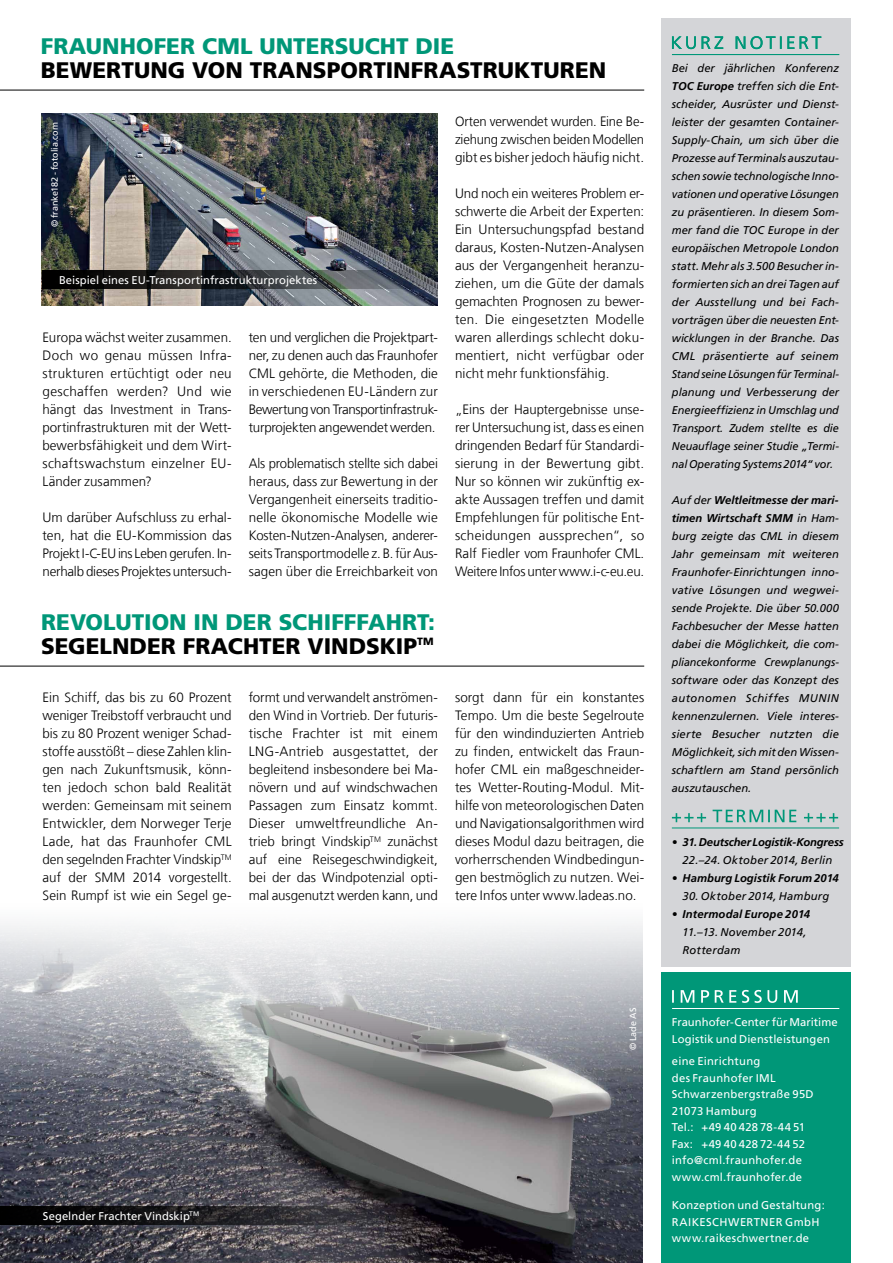
<style>
.page{position:relative;width:893px;height:1263px;background:#fff}
.page>*{position:absolute;margin:0;border:0;box-sizing:border-box;transform-origin:0 0}
.t1{font:900 22.5px/24px "Frutiger LT Com";color:#009778}
.t2{font:900 22.5px "Frutiger LT Com";letter-spacing:.005em;color:#000}
.t3{font:300 13.5px/18px "Frutiger LT Com";color:#000;text-align:justify}
.t4{font:italic 11.25px/18px "Frutiger LT Com";color:#000;text-align:justify}
.t5{font:11.25px/16.5px "Frutiger LT Com";letter-spacing:.015em;color:#fff}
.t6{font:italic 700 11.25px "Frutiger LT Com";letter-spacing:.005em;color:#000}
.t7{font:italic 700 11.25px "Frutiger LT Com";letter-spacing:-.015em;color:#000}
.t8{font:9px "Frutiger LT Com";color:#fff}
.s1{color:#000}
.s2{font-weight:700}
</style>
<div class="page">
<img style="left:0;top:923px;width:643px;height:340px">
<img style="left:42px;top:113px;width:396px;height:193px">
<svg style="left:0;top:1206px;width:421px;height:18px;background:#1f1e21"></svg>
<svg style="left:42px;top:270px;width:395px;height:18px;background:#2f3234"></svg>
<div style="left:661px;top:972px;width:189px;height:291px;background:#009778"></div>
<div style="left:661px;top:18px;width:189px;height:948px;background:#d4d5d8"></div>
<svg style="left:672px;top:990px;width:126px;height:13px"></svg>
<hr style="left:672px;top:1008px;width:167px;height:1px;background:#fff">
<svg style="left:672px;top:810px;width:166px;height:12px"></svg>
<hr style="left:672px;top:827px;width:167px;height:1px;background:#009778">
<hr style="left:0;top:90px;width:644px;height:1px;background:#000">
<hr style="left:0;top:666px;width:644px;height:1px;background:#000">
<svg style="left:672px;top:36px;width:149px;height:13px"></svg>
<hr style="left:672px;top:54px;width:167px;height:1px;background:#009778">
<h1 class="t1" style="left:41px;top:34px;width:415px">FRAUNHOFER CML UNTERSUCHT DIE</h1>
<h1 class="t2" style="left:41px;top:57px;width:567px">BEWERTUNG VON TRANSPORTINFRASTRUKTUREN</h1>
<p class="t8" style="left:49px;top:227px;width:107px;rotate:-90deg">© franke182 - fotolia.com</p>
<p class="t5" style="left:59px;top:271px;width:260px">Beispiel eines EU-Transportinfrastrukturprojektes</p>
<p class="t3" style="left:43px;top:328px;width:191px">Europa wächst weiter zusammen.<br>Doch wo genau müssen Infra&shy;strukturen ertüchtigt oder neu geschaffen werden? Und wie hängt das Investment in Trans&shy;portinfrastrukturen mit der Wett&shy;bewerbsfähigkeit und dem Wirt&shy;schaftswachstum einzelner EU-Länder zusammen?</p>
<p class="t3" style="left:43px;top:508px;width:191px">Um darüber Aufschluss zu erhal&shy;ten, hat die EU-Kommission das Projekt I-C-EU ins Leben gerufen. In&shy;nerhalb dieses Projektes untersuch-</p>
<p class="t3" style="left:249px;top:328px;width:191px">ten und verglichen die Projektpart&shy;ner, zu denen auch das Fraunhofer CML gehörte, die Methoden, die in verschiedenen EU-Ländern zur Bewertung von Transportinfrastruk&shy;turprojekten angewendet werden.</p>
<p class="t3" style="left:249px;top:454px;width:191px">Als problematisch stellte sich dabei heraus, dass zur Bewertung in der Vergangenheit einerseits traditio&shy;nelle ökonomische Modelle wie Kosten-Nutzen-Analysen, anderer&shy;seits Transportmodelle z. B. für Aus&shy;sagen über die Erreichbarkeit von</p>
<h1 class="t1" style="left:41px;top:610px;width:396px">REVOLUTION IN DER SCHIFFFAHRT:<br><span class="s1">SEGELNDER FRACHTER VINDSKIP</span><sup>TM</sup></h1>
<p class="t3" style="left:455px;top:112px;width:191px">Orten verwendet wurden. Eine Be&shy;ziehung zwischen beiden Modellen gibt es bisher jedoch häufig nicht.</p>
<p class="t3" style="left:455px;top:184px;width:191px">Und noch ein weiteres Problem er&shy;schwerte die Arbeit der Experten:<br>Ein Untersuchungspfad bestand daraus, Kosten-Nutzen-Analysen aus der Vergangenheit heranzu&shy;ziehen, um die Güte der damals gemachten Prognosen zu bewer&shy;ten. Die eingesetzten Modelle waren allerdings schlecht doku&shy;mentiert, nicht verfügbar oder nicht mehr funktionsfähig.</p>
<p class="t3" style="left:455px;top:400px;width:191px">„Eins der Hauptergebnisse unse&shy;rer Untersuchung ist, dass es einen dringenden Bedarf für Standardi&shy;sierung in der Bewertung gibt.<br>Nur so können wir zukünftig ex&shy;akte Aussagen treffen und damit Empfehlungen für politische Ent&shy;scheidungen aussprechen“, so Ralf Fiedler vom Fraunhofer CML.<br>Weitere Infos unter www.i-c-eu.eu.</p>
<p class="t3" style="left:43px;top:688px;width:191px">Ein Schiff, das bis zu 60 Prozent weniger Treibstoff verbraucht und bis zu 80 Prozent weniger Schad&shy;stoffe ausstößt – diese Zahlen klin&shy;gen nach Zukunftsmusik, könn&shy;ten jedoch schon bald Realität werden: Gemeinsam mit seinem Entwickler, dem Norweger Terje Lade, hat das Fraunhofer CML den segelnden Frachter Vindskip<sup>TM </sup>auf der SMM 2014 vorgestellt.<br>Sein Rumpf ist wie ein Segel ge-</p>
<p class="t3" style="left:249px;top:688px;width:191px">formt und verwandelt anströmen&shy;den Wind in Vortrieb. Der futuris&shy;tische Frachter ist mit einem LNG-Antrieb ausgestattet, der begleitend insbesondere bei Ma&shy;növern und auf windschwachen Passagen zum Einsatz kommt.<br>Dieser umweltfreundliche An&shy;trieb bringt Vindskip<sup>TM</sup> zunächst auf eine Reisegeschwindigkeit, bei der das Windpotenzial opti&shy;mal ausgenutzt werden kann, und</p>
<p class="t3" style="left:455px;top:688px;width:191px">sorgt dann für ein konstantes Tempo. Um die beste Segelroute für den windinduzierten Antrieb zu finden, entwickelt das Fraun&shy;hofer CML ein maßgeschneider&shy;tes Wetter-Routing-Modul. Mit&shy;hilfe von meteorologischen Daten und Navigationsalgorithmen wird dieses Modul dazu beitragen, die vorherrschenden Windbedingun&shy;gen bestmöglich zu nutzen. Wei&shy;tere Infos unter www.ladeas.no.</p>
<p class="t5" style="left:43px;top:1207px;width:158px">Segelnder Frachter Vindskip<sup>TM</sup></p>
<p class="t8" style="left:628px;top:1050px;width:44px;rotate:-90deg">© Lade AS</p>
<p class="t4" style="left:672px;top:59px;width:169px">Bei der jährlichen Konferenz <span class="s2">TOC Europe</span> treffen sich die Ent&shy;scheider, Ausrüster und Dienst&shy;leister der gesamten Container-Supply-Chain, um sich über die Prozesse auf Terminals auszutau&shy;schen sowie technologische Inno&shy;vationen und operative Lösungen zu präsentieren. In diesem Som&shy;mer fand die TOC Europe in der europäischen Metropole London statt. Mehr als 3.500 Besucher in&shy;formierten sich an drei Tagen auf der Ausstellung und bei Fach&shy;vorträgen über die neuesten Ent&shy;wicklungen in der Branche. Das CML präsentierte auf seinem Stand seine Lösungen für Terminal&shy;planung und Verbesserung der Energieeffizienz in Umschlag und Transport. Zudem stellte es die Neuauflage seiner Studie „Termi&shy;nal Operating Systems 2014“ vor.</p>
<p class="t4" style="left:672px;top:491px;width:169px">Auf der <span class="s2">Weltleitmesse der mari&shy;timen Wirtschaft SMM</span> in Ham&shy;burg zeigte das CML in diesem Jahr gemeinsam mit weiteren Fraunhofer-Einrichtungen inno&shy;vative Lösungen und wegwei&shy;sende Projekte. Die über 50.000<br>Fachbesucher der Messe hatten dabei die Möglichkeit, die com&shy;pliancekonforme Crewplanungs&shy;software oder das Konzept des autonomen Schiffes MUNIN kennenzulernen. Viele interes&shy;sierte Besucher nutzten die Möglichkeit, sich mit den Wissen&shy;schaftlern am Stand persönlich auszutauschen.</p>
<p class="t7" style="left:672px;top:836px;width:174px">• 31.Deutscher Logistik-Kongress</p>
<p class="t4" style="left:682px;top:851px;width:151px">22.–24. Oktober 2014, Berlin</p>
<p class="t6" style="left:672px;top:872px;width:168px">• Hamburg Logistik Forum 2014</p>
<p class="t4" style="left:682px;top:887px;width:148px">30. Oktober 2014, Hamburg</p>
<p class="t6" style="left:672px;top:908px;width:140px">• Intermodal Europe 2014</p>
<p class="t4" style="left:682px;top:923px;width:126px">11.–13. November 2014,<br>Rotterdam</p>
<p class="t5" style="left:672px;top:1014px;width:167px">Fraunhofer-Center für Maritime<br>Logistik und Dienstleistungen</p>
<p class="t5" style="left:672px;top:1053px;width:143px">eine Einrichtung<br>des Fraunhofer IML<br>Schwarzenbergstraße 95D<br>21073 Hamburg<br>Tel.: +49 40 428 78-44 51<br>Fax: +49 40 428 72-44 52 info@cml.fraunhofer.de www.cml.fraunhofer.de</p>
<p class="t5" style="left:672px;top:1197px;width:154px">Konzeption und Gestaltung:<br>RAIKESCHWERTNER GmbH www.raikeschwertner.de</p>
</div>
